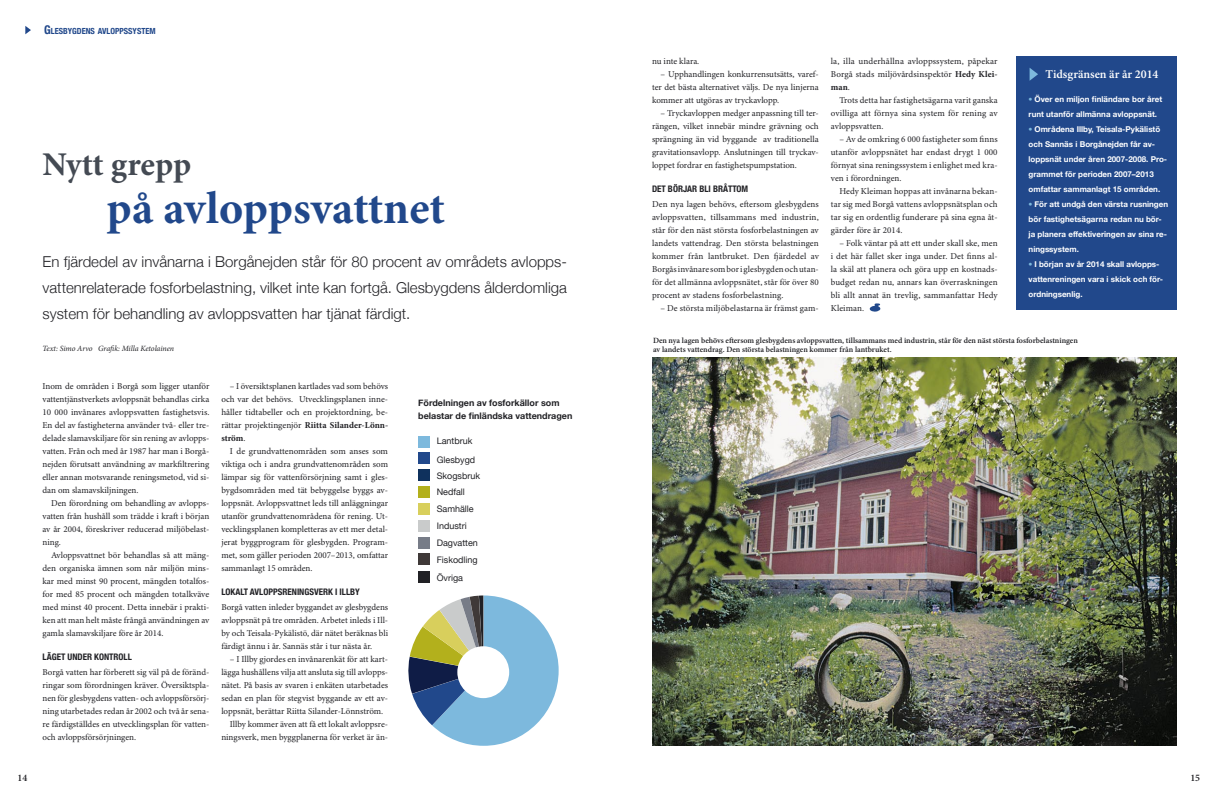
<style>
.page{position:relative;width:1219px;height:794px;background:#fff}
.page>*{position:absolute;margin:0;border:0;box-sizing:border-box;transform-origin:0 0}
.t1{font:700 46px "Minion Pro";color:#21488b}
.t2{font:700 33.2px "Minion Pro";letter-spacing:-.01em;color:#444a53}
.ingressi{font:300 15px/26px "Helvetica Neue";color:#212125;text-align:justify}
.kainalon_otsikko{font:600 12px "Minion Pro";color:#fff}
.t3{font:600 10px "Minion Pro";color:#212125}
.leipis{font:9px/13px "Minion Pro";color:#212125;text-align:justify}
.leipis_eka_kappale{font:9px/13px "Minion Pro";color:#212125;text-align:justify}
.väliotsikko{font:9px "Helvetica Neue";color:#212125}
.väliotsikko-2{font:700 condensed 9px "Helvetica Neue";color:#212125}
.väliotsikko-3{font:700 9px/13px "Helvetica Neue";color:#212125}
.t4{font:700 condensed 8.4px "Helvetica Neue";color:#21488b}
.loota{font:700 8px/15px "Helvetica Neue";color:#fff}
.kuvateksti{font:600 8px/9px "Minion Pro";letter-spacing:-.005em;color:#212125}
.leipis-2{font:italic 8px "Minion Pro";letter-spacing:-.01em;color:#212125}
.s1{font-size:12px}
.s2{font-weight:700}
.s3{font-weight:400;color:#7db9dd}
</style>
<div class="page">
<div style="left:1016px;top:57px;width:160px;height:253px;background:#21488b"></div>
<svg style="left:25px;top:26px;width:6px;height:8px"></svg>
<svg style="left:1030px;top:68px;width:8px;height:13px"></svg>
<svg style="left:408px;top:595px;width:151px;height:151px"></svg>
<div style="left:457px;top:646px;width:52px;height:52px;background:#fff;border-radius:50%"></div>
<div style="left:418px;top:436px;width:12px;height:11px;background:#7db9dd"></div>
<div style="left:418px;top:453px;width:12px;height:11px;background:#21488b"></div>
<div style="left:418px;top:470px;width:12px;height:11px;background:#0f315d"></div>
<div style="left:418px;top:487px;width:12px;height:11px;background:#b3b01c"></div>
<div style="left:418px;top:537px;width:12px;height:11px;background:#777c87"></div>
<div style="left:418px;top:554px;width:12px;height:11px;background:#3f3938"></div>
<div style="left:418px;top:571px;width:12px;height:11px;background:#212125"></div>
<div style="left:418px;top:503px;width:12px;height:12px;background:#d8cf5c"></div>
<div style="left:418px;top:520px;width:12px;height:12px;background:#c9cbcb"></div>
<svg style="left:869px;top:303px;width:12px;height:9px"></svg>
<img style="left:652px;top:357px;width:524px;height:389px">
<p class="t4" style="left:44px;top:26px;width:113px"><span class="s1">G</span>LESBYGDENS AVLOPPSSYSTEM</p>
<p class="t2" style="left:43px;top:144px;width:150px">Nytt grepp</p>
<p class="t1" style="left:106px;top:180px;width:340px">på avloppsvattnet</p>
<p class="ingressi" style="left:43px;top:248px;width:526px">En fjärdedel av invånarna i Borgånejden står för 80 procent av områdets avlopps&shy;vattenrelaterade fosforbelastning, vilket inte kan fortgå. Glesbygdens ålderdomliga system för behandling av avloppsvatten har tjänat färdigt.</p>
<p class="leipis-2" style="left:43px;top:343px;width:133px">Text: Simo Arvo Grafik: Milla Ketolainen</p>
<p class="leipis_eka_kappale" style="left:43px;top:380px;width:168px">Inom de områden i Borgå som ligger utanför vattentjänstverkets avloppsnät behandlas cirka 10 000 invånares avloppsvatten fastighetsvis.<br>En del av fastigheterna använder två- eller tre&shy;delade slamavskiljare för sin rening av avlopps&shy;vatten. Från och med år 1987 har man i Borgå&shy;nejden förutsatt användning av markfiltrering eller annan motsvarande reningsmetod, vid si&shy;dan om slamavskiljningen.</p>
<p class="leipis" style="left:43px;top:497px;width:168px;text-indent:9px">Den förordning om behandling av avlopps&shy;vatten från hushåll som trädde i kraft i början av år 2004, föreskriver reducerad miljöbelast&shy;ning.</p>
<p class="leipis" style="left:43px;top:549px;width:168px;text-indent:9px">Avloppsvattnet bör behandlas så att mäng&shy;den organiska ämnen som når miljön mins&shy;kar med minst 90 procent, mängden totalfos&shy;for med 85 procent och mängden totalkväve med minst 40 procent. Detta innebär i prakti&shy;ken att man helt måste frångå användningen av gamla slamavskiljare före år 2014.</p>
<p class="väliotsikko-2" style="left:43px;top:651px;width:91px">LÄGET UNDER KONTROLL</p>
<p class="leipis_eka_kappale" style="left:43px;top:666px;width:168px">Borgå vatten har förberett sig väl på de föränd&shy;ringar som förordningen kräver. Översiktspla&shy;nen för glesbygdens vatten- och avloppsförsörj&shy;ning utarbetades redan år 2002 och två år sena&shy;re färdigställdes en utvecklingsplan för vatten&shy;och avloppsförsörjningen.</p>
<p class="leipis" style="left:221px;top:380px;width:168px;text-indent:9px">– I översiktsplanen kartlades vad som behövs och var det behövs. Utvecklingsplanen inne&shy;håller tidtabeller och en projektordning, be&shy;rättar projektingenjör <span class="s2">Riitta Silander-Lönn&shy;ström</span>.</p>
<p class="leipis" style="left:221px;top:445px;width:168px;text-indent:9px">I de grundvattenområden som anses som viktiga och i andra grundvattenområden som lämpar sig för vattenförsörjning samt i gles&shy;bygdsområden med tät bebyggelse byggs av&shy;loppsnät. Avloppsvattnet leds till anläggningar utanför grundvattenområdena för rening. Ut&shy;vecklingsplanen kompletteras av ett mer detal&shy;jerat byggprogram för glesbygden. Program&shy;met, som gäller perioden 2007–2013, omfattar sammanlagt 15 områden.</p>
<p class="väliotsikko-2" style="left:221px;top:586px;width:140px">LOKALT AVLOPPSRENINGSVERK I ILLBY</p>
<p class="leipis_eka_kappale" style="left:221px;top:601px;width:168px">Borgå vatten inleder byggandet av glesbygdens avloppsnät på tre områden. Arbetet inleds i Ill&shy;by och Teisala-Pykälistö, där nätet beräknas bli färdigt ännu i år. Sannäs står i tur nästa år.</p>
<p class="leipis" style="left:221px;top:653px;width:168px;text-indent:9px">– I Illby gjordes en invånarenkät för att kart&shy;lägga hushållens vilja att ansluta sig till avlopps&shy;nätet. På basis av svaren i enkäten utarbetades sedan en plan för stegvist byggande av ett av&shy;loppsnät, berättar Riitta Silander-Lönnström.</p>
<p class="leipis" style="left:221px;top:718px;width:168px;text-align:right">Illby kommer även att få ett lokalt avloppsre&shy;ningsverk, men byggplanerna för verket är än-</p>
<p class="väliotsikko-3" style="left:418px;top:396px;width:156px">Fördelningen av fosforkällor som belastar de finländska vattendragen</p>
<p class="väliotsikko" style="left:437px;top:436px;width:37px">Lantbruk</p>
<p class="väliotsikko" style="left:437px;top:470px;width:45px">Skogsbruk</p>
<p class="väliotsikko" style="left:437px;top:454px;width:40px">Glesbygd</p>
<p class="väliotsikko" style="left:437px;top:486px;width:30px">Nedfall</p>
<p class="väliotsikko" style="left:437px;top:504px;width:39px">Samhälle</p>
<p class="väliotsikko" style="left:437px;top:520px;width:32px">Industri</p>
<p class="väliotsikko" style="left:437px;top:537px;width:43px">Dagvatten</p>
<p class="väliotsikko" style="left:437px;top:554px;width:43px">Fiskodling</p>
<p class="väliotsikko" style="left:437px;top:572px;width:28px">Övriga</p>
<p class="leipis" style="left:652px;top:55px;width:49px">nu inte klara.</p>
<p class="leipis" style="left:652px;top:68px;width:168px;text-indent:9px">– Upphandlingen konkurrensutsätts, varef&shy;ter det bästa alternativet väljs. De nya linjerna kommer att utgöras av tryckavlopp.</p>
<p class="leipis" style="left:652px;top:107px;width:168px;text-indent:9px">– Tryckavloppen medger anpassning till ter&shy;rängen, vilket innebär mindre grävning och sprängning än vid byggande av traditionella gravitationsavlopp. Anslutningen till tryckav&shy;loppet fordrar en fastighetspumpstation.</p>
<p class="väliotsikko-2" style="left:652px;top:183px;width:98px">DET BÖRJAR BLI BRÅTTOM</p>
<p class="leipis_eka_kappale" style="left:652px;top:198px;width:168px">Den nya lagen behövs, eftersom glesbygdens avloppsvatten, tillsammans med industrin, står för den näst största fosforbelastningen av landets vattendrag. Den största belastningen kommer från lantbruket. Den fjärdedel av Borgås invånare som bor i glesbygden och utan&shy;för det allmänna avloppsnätet, står för över 80 procent av stadens fosforbelastning.</p>
<p class="leipis" style="left:660px;top:302px;width:160px">– De största miljöbelastarna är främst gam-</p>
<p class="leipis" style="left:831px;top:55px;width:168px">la, illa underhållna avloppssystem, påpekar Borgå stads miljövårdsinspektör <span class="s2">Hedy Klei&shy;man</span>.</p>
<p class="leipis" style="left:831px;top:94px;width:168px;text-indent:9px">Trots detta har fastighetsägarna varit ganska ovilliga att förnya sina system för rening av avloppsvatten.</p>
<p class="leipis" style="left:831px;top:133px;width:168px;text-indent:9px">– Av de omkring 6 000 fastigheter som finns utanför avloppsnätet har endast drygt 1 000 förnyat sina reningssystem i enlighet med kra&shy;ven i förordningen.</p>
<p class="leipis" style="left:831px;top:185px;width:168px;text-indent:9px">Hedy Kleiman hoppas att invånarna bekan&shy;tar sig med Borgå vattens avloppsnätsplan och tar sig en ordentlig funderare på sina egna åt&shy;gärder före år 2014.</p>
<p class="leipis" style="left:831px;top:237px;width:168px;text-indent:9px">– Folk väntar på att ett under skall ske, men i det här fallet sker inga under. Det finns al&shy;la skäl att planera och göra upp en kostnads&shy;budget redan nu, annars kan överraskningen bli allt annat än trevlig, sammanfattar Hedy Kleiman.</p>
<p class="kainalon_otsikko" style="left:1046px;top:67px;width:114px">Tidsgränsen är år 2014</p>
<p class="loota" style="left:1029px;top:91px;width:135px"><span class="s3">•</span> Över en miljon finländare bor året runt utanför allmänna avloppsnät.</p>
<p class="loota" style="left:1029px;top:121px;width:140px"><span class="s3">•</span> Områdena Illby, Teisala-Pykälistö och Sannäs i Borgånejden får av&shy;loppsnät under åren 2007-2008. Pro&shy;grammet för perioden 2007–2013 omfattar sammanlagt 15 områden.</p>
<p class="loota" style="left:1029px;top:196px;width:141px"><span class="s3">•</span> För att undgå den värsta rusningen bör fastighetsägarna redan nu bör&shy;ja planera effektiveringen av sina re&shy;ningssystem.</p>
<p class="loota" style="left:1029px;top:256px;width:136px"><span class="s3">•</span> I början av år 2014 skall avlopps&shy;vattenreningen vara i skick och för&shy;ordningsenlig.</p>
<p class="kuvateksti" style="left:653px;top:336px;width:426px">Den nya lagen behövs eftersom glesbygdens avloppsvatten, tillsammans med industrin, står för den näst största fosforbelastningen av landets vattendrag. Den största belastningen kommer från lantbruket.</p>
<p class="t3" style="left:18px;top:772px;width:11px">14</p>
<p class="t3" style="left:1190px;top:772px;width:11px">15</p>
</div>
